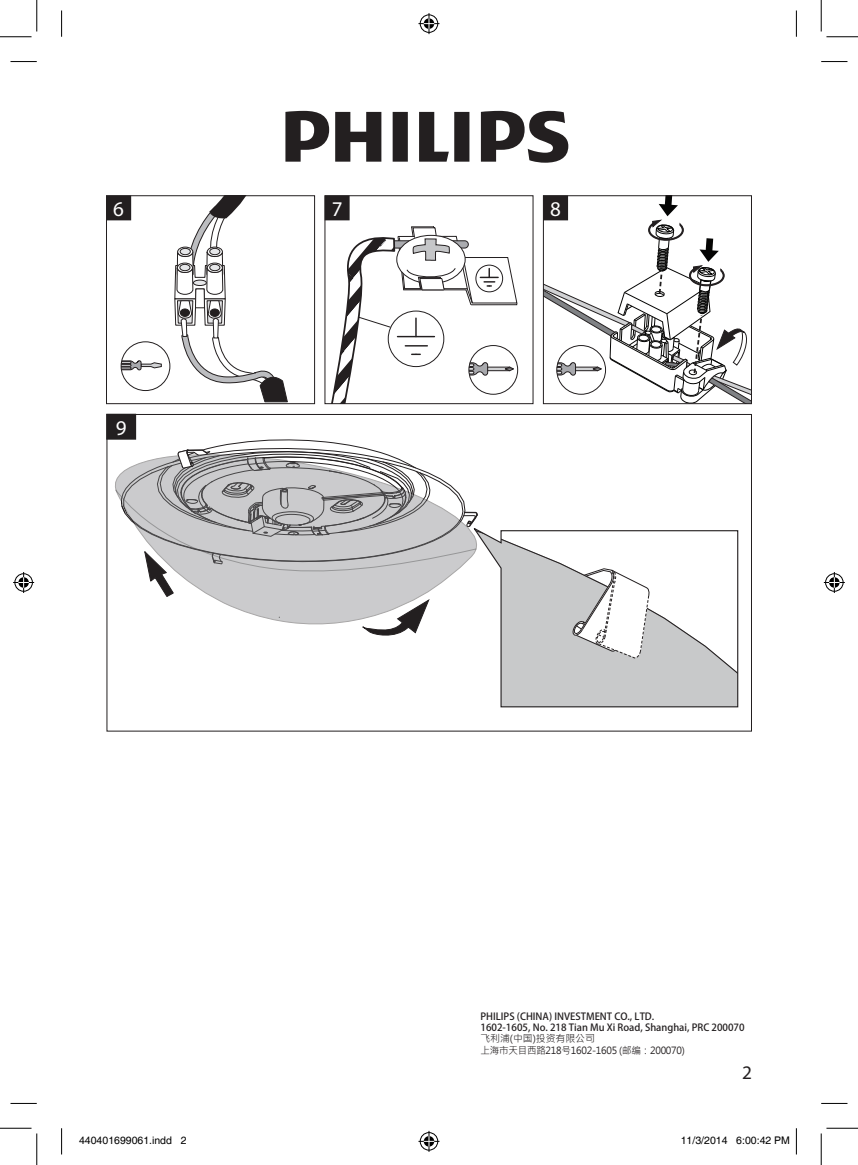
<style>
.page{position:relative;width:858px;height:1165px;background:#fff}
.page>*{position:absolute;margin:0;border:0;box-sizing:border-box;transform-origin:0 0}
.t1{font:21px "Myriad Pro";color:#fff}
.t2{font:19.25px "Myriad Pro";color:#231f20}
.t3{font:10.5px "Helvetica";color:#000}
.t4{font:condensed 9.8px "Futura Std";color:#231f20}
.t5{font:9.8px "Microsoft Jheng Hei";letter-spacing:-.025em;color:#231f20}
.t6{font:9.8px "Microsoft Jheng Hei";color:#231f20}
</style>
<div class="page">
<svg style="left:285px;top:111px;width:283px;height:52px"></svg>
<svg style="left:174px;top:197px;width:114px;height:205px"></svg>
<div style="left:106px;top:195px;width:209px;height:209px;border:1px solid #231f20"></div>
<div style="left:324px;top:195px;width:209px;height:209px;border:1px solid #231f20"></div>
<svg style="left:115px;top:440px;width:363px;height:196px"></svg>
<svg style="left:470px;top:525px;width:268px;height:183px"></svg>
<svg style="left:121px;top:343px;width:44px;height:44px"></svg>
<div style="left:121px;top:341px;width:49px;height:50px;border:1px solid #231f20;border-radius:50%"></div>
<svg style="left:328px;top:226px;width:189px;height:178px"></svg>
<div style="left:468px;top:345px;width:50px;height:50px;border:1px solid #231f20;border-radius:50%"></div>
<svg style="left:543px;top:196px;width:208px;height:208px"></svg>
<div style="left:556px;top:345px;width:49px;height:50px;border:1px solid #231f20;border-radius:50%"></div>
<div style="left:107px;top:196px;width:24px;height:24px;background:#231f20"></div>
<div style="left:106px;top:195px;width:25px;height:25px;border:1px solid #231f20"></div>
<div style="left:325px;top:196px;width:24px;height:24px;background:#231f20"></div>
<div style="left:324px;top:195px;width:25px;height:25px;border:1px solid #231f20"></div>
<div style="left:543px;top:196px;width:24px;height:24px;background:#231f20"></div>
<div style="left:543px;top:195px;width:25px;height:25px;border:1px solid #231f20"></div>
<div style="left:107px;top:414px;width:29px;height:25px;background:#231f20"></div>
<div style="left:106px;top:414px;width:30px;height:26px;border:1px solid #231f20"></div>
<svg style="left:10px;top:61px;width:27px;height:1px"></svg>
<svg style="left:821px;top:61px;width:26px;height:1px"></svg>
<svg style="left:10px;top:1103px;width:27px;height:1px"></svg>
<svg style="left:821px;top:1103px;width:26px;height:1px"></svg>
<svg style="left:61px;top:11px;width:1px;height:26px"></svg>
<svg style="left:61px;top:1128px;width:1px;height:26px"></svg>
<svg style="left:795px;top:11px;width:1px;height:26px"></svg>
<svg style="left:795px;top:1128px;width:1px;height:26px"></svg>
<hr style="left:0;top:36px;width:32px;height:1px;background:#000">
<hr style="left:826px;top:36px;width:31px;height:1px;background:#000">
<hr style="left:0;top:1128px;width:32px;height:1px;background:#000">
<hr style="left:826px;top:1128px;width:31px;height:1px;background:#000">
<hr style="left:36px;top:0;width:1px;height:32px;background:#000">
<hr style="left:36px;top:1133px;width:1px;height:32px;background:#000">
<hr style="left:820px;top:0;width:1px;height:32px;background:#000">
<hr style="left:820px;top:1133px;width:1px;height:32px;background:#000">
<svg style="left:418px;top:13px;width:21px;height:21px"></svg>
<svg style="left:418px;top:1131px;width:21px;height:21px"></svg>
<svg style="left:13px;top:572px;width:21px;height:21px"></svg>
<svg style="left:823px;top:572px;width:21px;height:21px"></svg>
<h1 class="t1" style="left:113px;top:196px;width:12px">6</h1>
<h1 class="t1" style="left:331px;top:196px;width:12px">7</h1>
<h1 class="t1" style="left:550px;top:196px;width:12px">8</h1>
<h1 class="t1" style="left:116px;top:415px;width:12px">9</h1>
<p class="t4" style="left:480px;top:1011px;width:175px">PHILIPS (CHINA) INVESTMENT CO., LTD.</p>
<p class="t4" style="left:480px;top:1022px;width:265px">1602-1605, No. 218 Tian Mu Xi Road, Shanghai, PRC 200070</p>
<p class="t5" style="left:480px;top:1044px;width:206px">上海市天目西路218号1602-1605 (邮编：200070)</p>
<p class="t6" style="left:480px;top:1032px;width:116px">飞利浦(中国)投资有限公司</p>
<h2 class="t2" style="left:742px;top:1060px;width:11px">2</h2>
<p class="t3" style="left:79px;top:1134px;width:109px">440401699061.indd 2</p>
<p class="t3" style="left:680px;top:1134px;width:111px">11/3/2014 6:00:42 PM</p>
</div>
